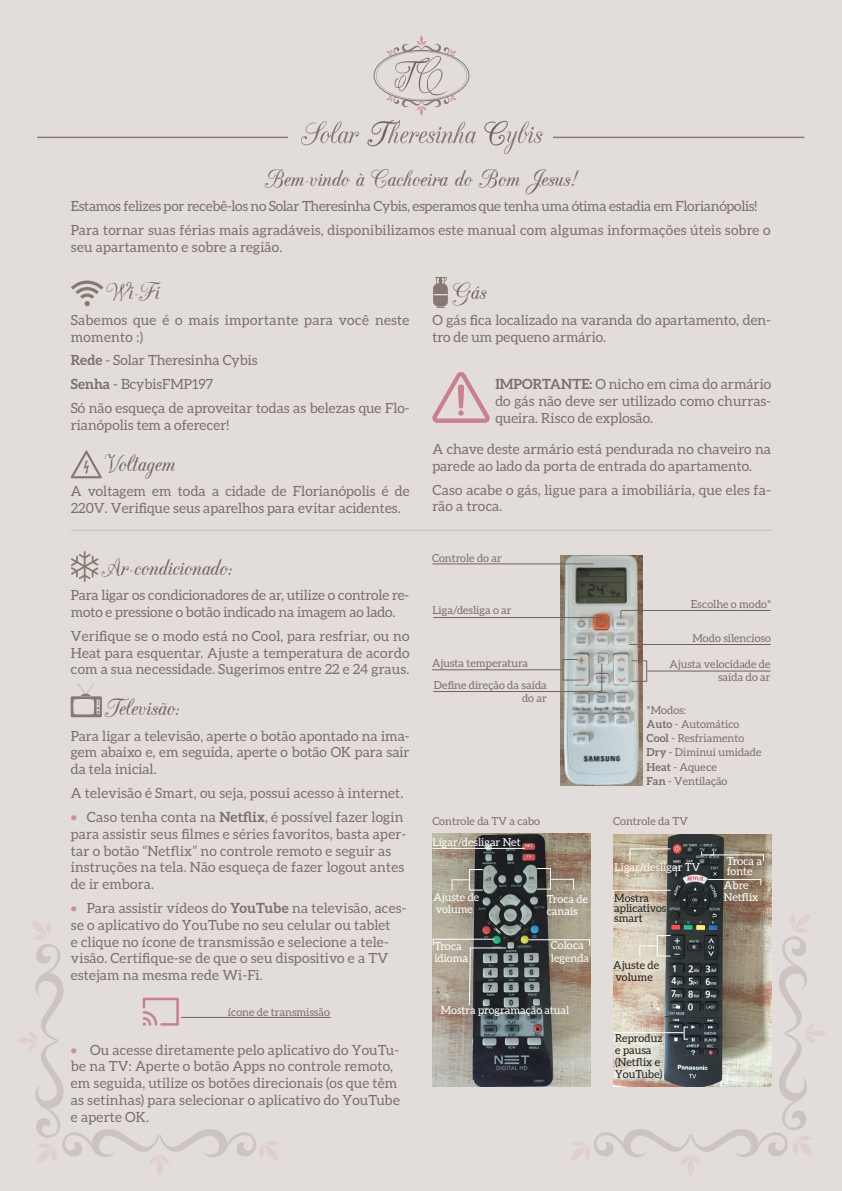
<style>
.page{position:relative;width:842px;height:1191px;background:#fff}
.page>*{position:absolute;margin:0;border:0;box-sizing:border-box;transform-origin:0 0}
.t1{font:28px "CAC Champagne";color:#71635c}
.t2{font:14px/16.8px "Aleo";letter-spacing:.01em;color:#7c6f69}
.t3{font:14px/16.8px "Aleo";letter-spacing:-.01em;color:#7c6f69}
.t4{font:11px/14.1px "Aleo";color:#7c6f69;text-align:right}
.t5{font:11px/12.1px "Aleo";color:#fff}
.t6{font:11px/12.1px "Aleo";color:#231f20}
.s1{font-weight:700}
.s2{color:#cf8d97}
</style>
<div class="page">
<div style="left:1px;top:0;width:841px;height:1191px;background:#e2dddb"></div>
<svg style="left:301px;top:121px;width:58px;height:24px"></svg>
<svg style="left:367px;top:35px;width:109px;height:111px"></svg>
<svg style="left:484px;top:121px;width:59px;height:33px"></svg>
<hr style="left:553px;top:137px;width:251px;height:1px;background:#877973">
<hr style="left:37px;top:137px;width:251px;height:1px;background:#877973">
<svg style="left:432px;top:372px;width:58px;height:50px"></svg>
<svg style="left:433px;top:276px;width:15px;height:32px"></svg>
<svg style="left:71px;top:450px;width:31px;height:28px"></svg>
<svg style="left:71px;top:280px;width:32px;height:26px"></svg>
<svg style="left:17px;top:921px;width:261px;height:255px"></svg>
<hr style="left:181px;top:1017px;width:150px;height:1px;background:#71635c">
<svg style="left:71px;top:551px;width:27px;height:31px"></svg>
<svg style="left:71px;top:683px;width:31px;height:34px"></svg>
<img style="left:613px;top:834px;width:158px;height:79px">
<img style="left:432px;top:833px;width:158px;height:253px">
<hr style="left:432px;top:848px;width:93px;height:1px;background:#fff">
<hr style="left:630px;top:848px;width:41px;height:1px;background:#fff">
<svg style="left:701px;top:851px;width:13px;height:4px"></svg>
<svg style="left:451px;top:869px;width:32px;height:21px"></svg>
<svg style="left:537px;top:868px;width:37px;height:21px"></svg>
<svg style="left:468px;top:947px;width:3px;height:59px"></svg>
<hr style="left:470px;top:947px;width:36px;height:1px;background:#fff">
<svg style="left:629px;top:849px;width:1px;height:13px"></svg>
<hr style="left:710px;top:854px;width:53px;height:1px;background:#fff">
<hr style="left:708px;top:879px;width:53px;height:1px;background:#fff">
<hr style="left:529px;top:939px;width:60px;height:1px;background:#fff">
<hr style="left:433px;top:938px;width:61px;height:1px;background:#fff">
<hr style="left:614px;top:889px;width:57px;height:1px;background:#fff">
<svg style="left:570px;top:913px;width:256px;height:263px"></svg>
<img style="left:560px;top:555px;width:83px;height:231px">
<svg style="left:632px;top:660px;width:15px;height:22px"></svg>
<svg style="left:562px;top:659px;width:16px;height:21px"></svg>
<hr style="left:647px;top:670px;width:124px;height:1px;background:#71635c">
<hr style="left:432px;top:669px;width:130px;height:1px;background:#71635c">
<hr style="left:629px;top:644px;width:142px;height:1px;background:#71635c">
<hr style="left:621px;top:610px;width:150px;height:1px;background:#71635c">
<hr style="left:433px;top:617px;width:169px;height:1px;background:#71635c">
<hr style="left:432px;top:563px;width:161px;height:1px;background:#71635c">
<hr style="left:71px;top:530px;width:700px;height:1px;background:#c4bcb8">
<svg style="left:601px;top:663px;width:1px;height:28px"></svg>
<hr style="left:433px;top:691px;width:169px;height:1px;background:#71635c">
<h1 class="t1" style="left:265px;top:164px;width:314px">Bem-vindo à Cachoeira do Bom Jesus!</h1>
<p class="t2" style="left:71px;top:194px;width:701px;line-height:23.9px">Estamos felizes por recebê-los no Solar Theresinha Cybis, esperamos que tenha uma ótima estadia em Florianópolis!<br>Para tornar suas férias mais agradáveis, disponibilizamos este manual com algumas informações úteis sobre o</p>
<p class="t2" style="left:71px;top:238px;width:213px">seu apartamento e sobre a região.</p>
<h1 class="t1" style="left:106px;top:278px;width:55px">Wi-Fi</h1>
<p class="t2" style="left:71px;top:311px;width:340px">Sabemos que é o mais importante para você neste momento :)</p>
<p class="t2" style="left:71px;top:348px;width:340px;line-height:23.9px"><span class="s1">Rede</span> - Solar Theresinha Cybis<br><span class="s1">Senha</span> - BcybisFMP197<br>Só não esqueça de aproveitar todas as belezas que Flo-</p>
<p class="t2" style="left:71px;top:416px;width:160px">rianópolis tem a oferecer!</p>
<h1 class="t1" style="left:105px;top:449px;width:72px">Voltagem</h1>
<p class="t2" style="left:71px;top:482px;width:340px">A voltagem em toda a cidade de Florianópolis é de<br>220V. Verifique seus aparelhos para evitar acidentes.</p>
<h1 class="t1" style="left:453px;top:278px;width:35px">Gás</h1>
<p class="t2" style="left:432px;top:311px;width:340px">O gás fica localizado na varanda do apartamento, den&shy;tro de um pequeno armário.</p>
<p class="t2" style="left:495px;top:376px;width:277px;text-align:justify"><span class="s1">IMPORTANTE:</span> O nicho em cima do armário do gás não deve ser utilizado como churras&shy;queira. Risco de explosão.</p>
<p class="t2" style="left:432px;top:440px;width:340px">A chave deste armário está pendurada no chaveiro na parede ao lado da porta de entrada do apartamento.</p>
<p class="t2" style="left:432px;top:481px;width:340px">Caso acabe o gás, ligue para a imobiliária, que eles fa&shy;rão a troca.</p>
<h1 class="t1" style="left:101px;top:553px;width:134px">Ar-condicionado:</h1>
<p class="t3" style="left:71px;top:586px;width:340px">Para ligar os condicionadores de ar, utilize o controle re&shy;moto e pressione o botão indicado na imagem ao lado.</p>
<p class="t2" style="left:71px;top:627px;width:340px;text-align:justify">Verifique se o modo está no Cool, para resfriar, ou no Heat para esquentar. Ajuste a temperatura de acordo com a sua necessidade. Sugerimos entre 22 e 24 graus.</p>
<h1 class="t1" style="left:105px;top:693px;width:78px">Televisão:</h1>
<p class="t2" style="left:71px;top:727px;width:340px;text-align:justify">Para ligar a televisão, aperte o botão apontado na ima&shy;gem abaixo e, em seguida, aperte o botão OK para sair da tela inicial.</p>
<p class="t2" style="left:71px;top:784px;width:334px">A televisão é Smart, ou seja, possui acesso à internet.</p>
<p class="t2" style="left:71px;top:808px;width:337px"><span class="s2">•</span> Caso tenha conta na <span class="s1">Netflix</span>, é possível fazer login para assistir seus filmes e séries favoritos, basta aper&shy;tar o botão “Netflix” no controle remoto e seguir as instruções na tela. Não esqueça de fazer logout antes de ir embora.</p>
<p class="t2" style="left:71px;top:899px;width:337px"><span class="s2">•</span> Para assistir vídeos do <span class="s1">YouTube</span> na televisão, aces&shy;se o aplicativo do YouTube no seu celular ou tablet<br>e clique no ícone de transmissão e selecione a tele&shy;visão. Certifique-se de que o seu dispositivo e a TV estejam na mesma rede Wi-Fi.</p>
<p class="t4" style="left:228px;top:1004px;width:104px">ícone de transmissão</p>
<p class="t2" style="left:71px;top:1041px;width:331px"><span class="s2">•</span> Ou acesse diretamente pelo aplicativo do YouTu&shy;be na TV: Aperte o botão Apps no controle remoto, em seguida, utilize os botões direcionais (os que têm as setinhas) para selecionar o aplicativo do YouTube e aperte OK.</p>
<p class="t4" style="left:432px;top:551px;width:71px">Controle do ar</p>
<p class="t4" style="left:432px;top:603px;width:81px">Liga/desliga o ar</p>
<p class="t4" style="left:432px;top:655px;width:98px">Ajusta temperatura</p>
<p class="t4" style="left:434px;top:678px;width:115px;line-height:13.2px">Define direção da saída do ar</p>
<p class="t4" style="left:691px;top:597px;width:82px">Escolhe o modo*</p>
<p class="t4" style="left:692px;top:631px;width:80px">Modo silencioso</p>
<p class="t4" style="left:669px;top:657px;width:103px;line-height:13.2px">Ajusta velocidade de saída do ar</p>
<p class="t4" style="left:647px;top:703px;width:116px;text-align:left">*Modos:<br><span class="s1">Auto</span> - Automático<br><span class="s1">Cool</span> - Resfriamento<br><span class="s1">Dry</span> - Diminui umidade<br><span class="s1">Heat</span> - Aquece<br><span class="s1">Fan</span> - Ventilação</p>
<p class="t4" style="left:432px;top:813px;width:109px">Controle da TV a cabo</p>
<p class="t4" style="left:613px;top:813px;width:76px">Controle da TV</p>
<p class="t5" style="left:432px;top:836px;width:90px">Ligar/desligar Net</p>
<p class="t5" style="left:433px;top:890px;width:47px">Ajuste de volume</p>
<p class="t5" style="left:547px;top:892px;width:43px">Troca de canais</p>
<p class="t5" style="left:434px;top:939px;width:35px">Troca idioma</p>
<p class="t5" style="left:551px;top:939px;width:40px">Coloca legenda</p>
<p class="t5" style="left:441px;top:1003px;width:130px">Mostra programação atual</p>
<p class="t5" style="left:614px;top:860px;width:87px">Ligar/desligar TV</p>
<p class="t6" style="left:614px;top:892px;width:54px;line-height:10px">Mostra aplicativos smart</p>
<p class="t6" style="left:613px;top:958px;width:47px">Ajuste de volume</p>
<p class="t6" style="left:615px;top:1032px;width:49px">Reproduz e pausa (Netflix e<br>YouTube)</p>
<p class="t5" style="left:727px;top:856px;width:37px;line-height:10.1px">Troca a fonte</p>
<p class="t5" style="left:724px;top:879px;width:36px">Abre<br>Netflix</p>
</div>
